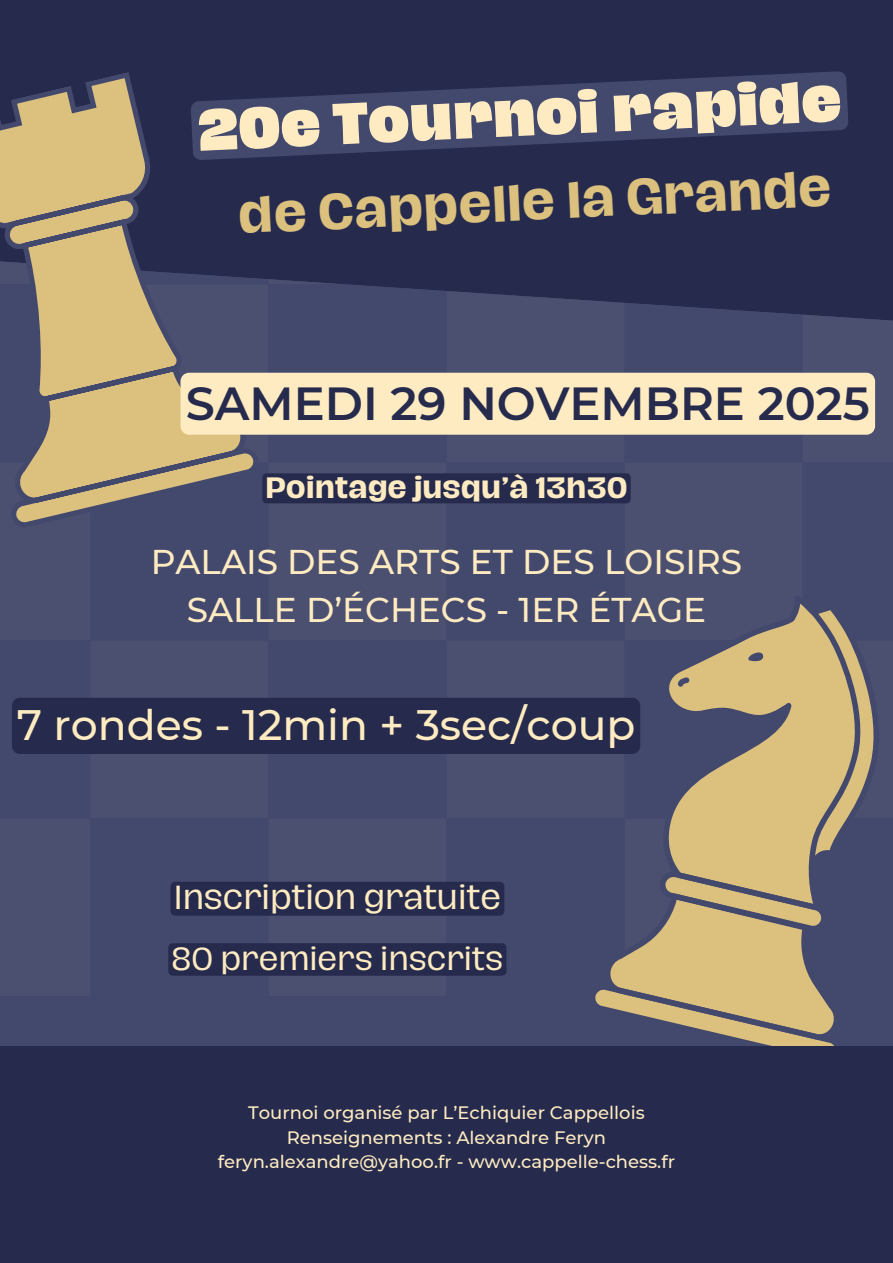
<style>
.page{position:relative;width:893px;height:1263px;background:#fff}
.page>*{position:absolute;margin:0;border:0;box-sizing:border-box;transform-origin:0 0}
.t1{font:800 53.25px "Hagrid Text";color:#feebc1}
.t2{font:700 46.65px "Hagrid Text";color:#dbc07e}
.t3{font:600 46.28px "Montserrat";color:#262b4d}
.t4{font:500 42.45px "Montserrat";color:#feebc1}
.t5{font:500 34.28px/47.8px "Montserrat";color:#feebc1;text-align:center}
.t6{font:30.53px "Hagrid Text";color:#feebc1}
.t7{font:29.25px "Hagrid Text";color:#feebc1}
.t8{font:700 27px "Hagrid Text";color:#feebc1}
.t9{font:500 18px/24.8px "Montserrat";color:#feebc1;text-align:center}
</style>
<div class="page">
<div style="left:0;top:0;width:892px;height:1262px;background:#43486d"></div>
<svg style="left:0;top:0;width:893px;height:326px;background:#2a2f51"></svg>
<svg style="left:0;top:63px;width:261px;height:460px"></svg>
<svg style="left:635px;top:570px;width:258px;height:346px"></svg>
<svg style="left:595px;top:869px;width:264px;height:177px"></svg>
<svg style="left:747px;top:649px;width:17px;height:15px"></svg>
<svg style="left:677px;top:675px;width:13px;height:13px"></svg>
<div style="left:0;top:1046px;width:893px;height:217px;background:#262b4d"></div>
<svg style="left:190px;top:71px;width:658px;height:89px"></svg>
<div style="left:232px;top:162px;width:606px;height:80px;background:#262b4d"></div>
<div style="left:180px;top:373px;width:695px;height:62px;background:#feebc1"></div>
<div style="left:168px;top:943px;width:338px;height:33px;background:#262b4d;border-radius:5px"></div>
<div style="left:262px;top:473px;width:368px;height:30px;background:#262b4d;border-radius:4px"></div>
<div style="left:12px;top:698px;width:628px;height:56px;background:#262b4d;border-radius:8px"></div>
<div style="left:170px;top:882px;width:334px;height:34px;background:#262b4d;border-radius:5px"></div>
<h1 class="t1" style="left:196px;top:105px;width:645px;rotate:-3deg">20e Tournoi rapide</h1>
<h2 class="t2" style="left:237px;top:194px;width:595px;rotate:-3deg">de Cappelle la Grande</h2>
<h3 class="t3" style="left:186px;top:375px;width:686px">SAMEDI 29 NOVEMBRE 2025</h3>
<h3 class="t8" style="left:265px;top:474px;width:364px">Pointage jusqu’à 13h30</h3>
<h3 class="t5" style="left:151px;top:538px;width:593px">PALAIS DES ARTS ET DES LOISIRS<br>SALLE D’ÉCHECS - 1ER ÉTAGE</h3>
<h3 class="t4" style="left:17px;top:699px;width:620px">7 rondes - 12min + 3sec/coup</h3>
<h3 class="t6" style="left:174px;top:883px;width:328px">Inscription gratuite</h3>
<h3 class="t7" style="left:172px;top:944px;width:333px">80 premiers inscrits</h3>
<p class="t9" style="left:218px;top:1100px;width:459px">Tournoi organisé par L’Echiquier Cappellois<br>Renseignements : Alexandre Feryn feryn.alexandre@yahoo.fr - www.cappelle-chess.fr</p>
</div>
